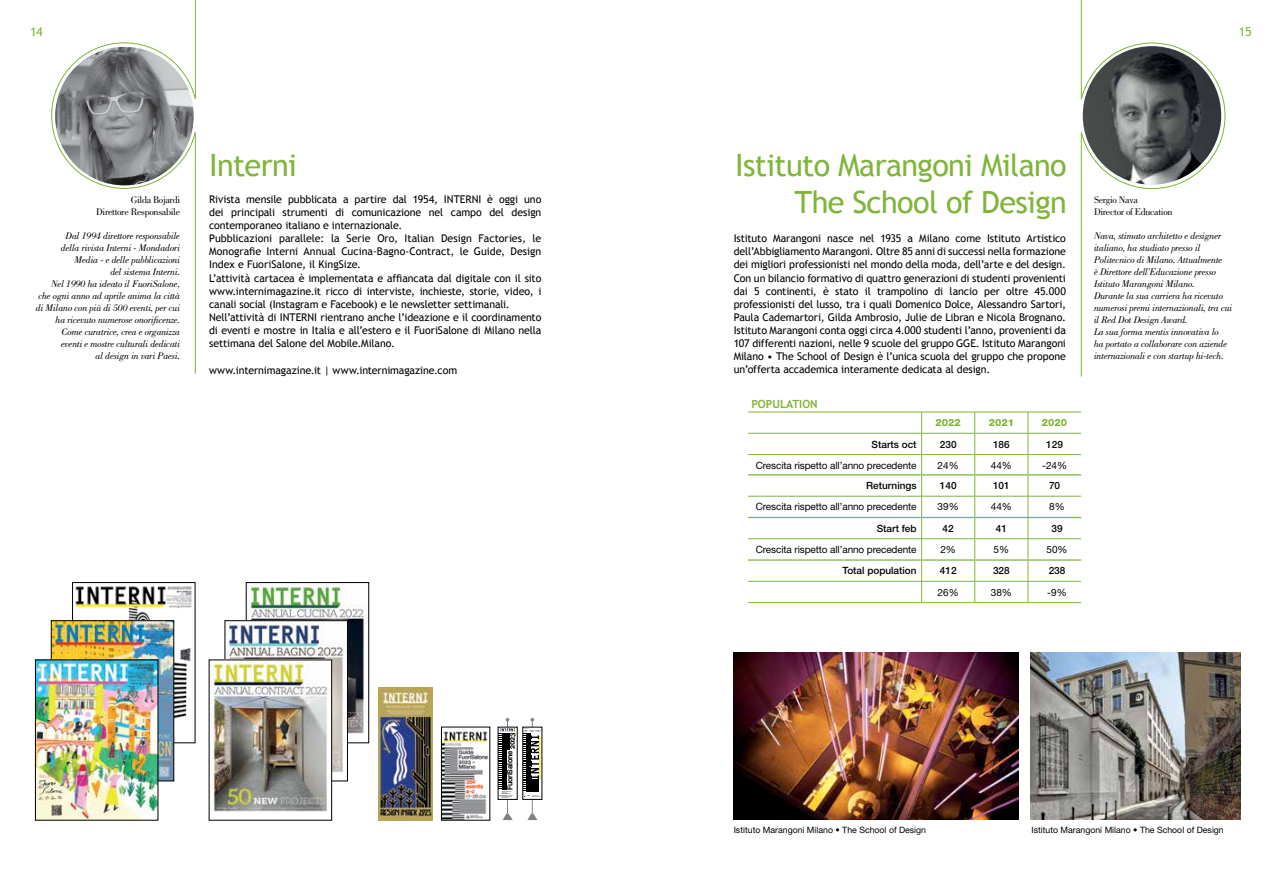
<style>
.page{position:relative;width:1276px;height:869px;background:#fff}
.page>*{position:absolute;margin:0;border:0;box-sizing:border-box;transform-origin:0 0}
.t1{font:30.62px/36.8px "Trebuchet MS";letter-spacing:-.02em;color:#7fb539;text-align:right}
.t2{font:12.5px "Trebuchet MS";color:#7fb539}
.t3{font:700 11.25px "Trebuchet MS";color:#7fb539}
.t4{font:10.62px/13.1px "Trebuchet MS";letter-spacing:-.01em;color:#000}
.t5{font:italic 10px/12px "Bodoni Std";letter-spacing:-.02em;color:#000}
.t6{font:10px "Helvetica Neue LT Std";letter-spacing:-.01em;color:#000}
.t7{font:500 10px "Helvetica Neue LT Std";color:#000}
.t8{font:10px/12px "Bodoni Std";letter-spacing:-.03em;color:#000}
.t9{font:800 10px "Helvetica Neue LT Std";color:#7fb539}
.t10{font:8.75px "Helvetica Neue LT Std";color:#000}
.t11{font:700 7.5px "New Rail Alphabet";letter-spacing:-.025em;color:#000}
</style>
<div class="page">
<img style="left:75px;top:586px;width:117px;height:154px">
<div style="left:72px;top:582px;width:123px;height:160px;border:1px solid #000"></div>
<img style="left:248px;top:584px;width:118px;height:150px">
<div style="left:246px;top:582px;width:123px;height:160px;border:1px solid #000"></div>
<img style="left:53px;top:622px;width:119px;height:156px">
<div style="left:51px;top:620px;width:123px;height:160px;border:1px solid #000"></div>
<img style="left:227px;top:622px;width:119px;height:153px">
<div style="left:225px;top:620px;width:123px;height:160px;border:1px solid #000"></div>
<svg style="left:51px;top:42px;width:145px;height:147px"></svg>
<hr style="left:195px;top:132px;width:1px;height:241px;background:#7fb539">
<hr style="left:195px;top:0;width:1px;height:98px;background:#7fb539">
<img style="left:55px;top:47px;width:139px;height:138px;border-radius:69px">
<svg style="left:1080px;top:42px;width:146px;height:147px"></svg>
<hr style="left:1081px;top:0;width:1px;height:98px;background:#7fb539">
<img style="left:1082px;top:46px;width:139px;height:138px;border-radius:69px">
<hr style="left:1081px;top:132px;width:1px;height:244px;background:#7fb539">
<hr style="left:748px;top:411px;width:173px;height:1px;background:#7fb539">
<hr style="left:921px;top:411px;width:53px;height:1px;background:#7fb539">
<hr style="left:974px;top:411px;width:54px;height:1px;background:#7fb539">
<hr style="left:1028px;top:411px;width:53px;height:1px;background:#7fb539">
<hr style="left:921px;top:433px;width:53px;height:1px;background:#7fb539">
<hr style="left:974px;top:433px;width:54px;height:1px;background:#7fb539">
<hr style="left:1028px;top:433px;width:53px;height:1px;background:#7fb539">
<hr style="left:748px;top:433px;width:173px;height:1px;background:#7fb539">
<hr style="left:748px;top:581px;width:173px;height:1px;background:#7fb539">
<hr style="left:748px;top:602px;width:173px;height:1px;background:#7fb539">
<svg style="left:921px;top:412px;width:1px;height:190px"></svg>
<svg style="left:974px;top:412px;width:1px;height:190px"></svg>
<hr style="left:921px;top:581px;width:53px;height:1px;background:#7fb539">
<hr style="left:974px;top:581px;width:54px;height:1px;background:#7fb539">
<hr style="left:921px;top:602px;width:53px;height:1px;background:#7fb539">
<hr style="left:974px;top:602px;width:54px;height:1px;background:#7fb539">
<svg style="left:1027px;top:412px;width:1px;height:190px"></svg>
<hr style="left:1028px;top:581px;width:53px;height:1px;background:#7fb539">
<hr style="left:1028px;top:602px;width:53px;height:1px;background:#7fb539">
<hr style="left:748px;top:559px;width:173px;height:1px;background:#7fb539">
<hr style="left:921px;top:559px;width:53px;height:1px;background:#7fb539">
<hr style="left:974px;top:559px;width:54px;height:1px;background:#7fb539">
<hr style="left:1028px;top:559px;width:53px;height:1px;background:#7fb539">
<hr style="left:748px;top:454px;width:173px;height:1px;background:#7fb539">
<hr style="left:921px;top:454px;width:53px;height:1px;background:#7fb539">
<hr style="left:974px;top:454px;width:54px;height:1px;background:#7fb539">
<hr style="left:1028px;top:454px;width:53px;height:1px;background:#7fb539">
<hr style="left:748px;top:474px;width:173px;height:1px;background:#7fb539">
<hr style="left:921px;top:474px;width:53px;height:1px;background:#7fb539">
<hr style="left:974px;top:474px;width:54px;height:1px;background:#7fb539">
<hr style="left:1028px;top:474px;width:53px;height:1px;background:#7fb539">
<hr style="left:748px;top:495px;width:173px;height:1px;background:#7fb539">
<hr style="left:921px;top:495px;width:53px;height:1px;background:#7fb539">
<hr style="left:974px;top:495px;width:54px;height:1px;background:#7fb539">
<hr style="left:1028px;top:495px;width:53px;height:1px;background:#7fb539">
<hr style="left:748px;top:516px;width:173px;height:2px;background:#7fb539">
<hr style="left:921px;top:516px;width:53px;height:2px;background:#7fb539">
<hr style="left:974px;top:516px;width:54px;height:2px;background:#7fb539">
<hr style="left:1028px;top:516px;width:53px;height:2px;background:#7fb539">
<hr style="left:748px;top:538px;width:173px;height:1px;background:#7fb539">
<hr style="left:921px;top:538px;width:53px;height:1px;background:#7fb539">
<hr style="left:974px;top:538px;width:54px;height:1px;background:#7fb539">
<hr style="left:1028px;top:538px;width:53px;height:1px;background:#7fb539">
<img style="left:734px;top:652px;width:284px;height:167px">
<img style="left:1030px;top:652px;width:210px;height:167px">
<img style="left:37px;top:661px;width:119px;height:157px">
<img style="left:378px;top:687px;width:55px;height:132px">
<img style="left:443px;top:731px;width:45px;height:87px">
<div style="left:441px;top:726px;width:49px;height:94px;border:1px solid #000"></div>
<hr style="left:507px;top:720px;width:1px;height:93px;background:#808285">
<hr style="left:532px;top:721px;width:1px;height:92px;background:#808285">
<svg style="left:503px;top:813px;width:9px;height:6px"></svg>
<svg style="left:528px;top:813px;width:9px;height:6px"></svg>
<svg style="left:498px;top:717px;width:45px;height:89px"></svg>
<div style="left:523px;top:726px;width:19px;height:73px;border:1px solid #000"></div>
<img style="left:211px;top:661px;width:119px;height:151px">
<p class="t2" style="left:30px;top:24px;width:14px">14</p>
<p class="t2" style="left:1239px;top:24px;width:14px">15</p>
<p class="t8" style="left:96px;top:194px;width:85px;text-align:right">Gilda Bojardi<br>Direttore Responsabile</p>
<p class="t5" style="left:36px;top:230px;width:146px;text-align:right">Dal 1994 direttore responsabile<br>della rivista Interni - Mondadori<br>Media - e delle pubblicazioni<br>del sistema Interni.<br>Nel 1990 ha ideato il FuoriSalone,<br>che ogni anno ad aprile anima la città di Milano con più di 500 eventi, per cui ha ricevuto numerose onorificenze.<br>Come curatrice, crea e organizza<br>eventi e mostre culturali dedicati<br>al design in vari Paesi.</p>
<h1 class="t1" style="left:209px;top:147px;width:89px">Interni</h1>
<p class="t4" style="left:209px;top:192px;width:334px">Rivista mensile pubblicata a partire dal 1954, INTERNI è oggi uno dei principali strumenti di comunicazione nel campo del design contemporaneo italiano e internazionale.<br>Pubblicazioni parallele: la Serie Oro, Italian Design Factories, le Monografie Interni Annual Cucina-Bagno-Contract, le Guide, Design Index e FuoriSalone, il KingSize.<br>L’attività cartacea è implementata e affiancata dal digitale con il sito www.internimagazine.it ricco di interviste, inchieste, storie, video, i canali social (Instagram e Facebook) e le newsletter settimanali.<br>Nell’attività di INTERNI rientrano anche l’ideazione e il coordinamento di eventi e mostre in Italia e all’estero e il FuoriSalone di Milano nella settimana del Salone del Mobile.Milano.</p>
<p class="t4" style="left:209px;top:363px;width:249px">www.internimagazine.it | www.internimagazine.com</p>
<p class="t11" style="left:505px;top:789px;width:59px;rotate:-90deg">FuoriSalone 2023</p>
<h1 class="t1" style="left:735px;top:147px;width:333px">Istituto Marangoni Milano<br>The School of Design</h1>
<p class="t4" style="left:733px;top:232px;width:334px;text-align:justify">Istituto Marangoni nasce nel 1935 a Milano come Istituto Artistico dell’Abbigliamento Marangoni. Oltre 85 anni di successi nella formazione dei migliori professionisti nel mondo della moda, dell’arte e del design.<br>Con un bilancio formativo di quattro generazioni di studenti provenienti dai 5 continenti, è stato il trampolino di lancio per oltre 45.000 professionisti del lusso, tra i quali Domenico Dolce, Alessandro Sartori, Paula Cademartori, Gilda Ambrosio, Julie de Libran e Nicola Brognano.<br>Istituto Marangoni conta oggi circa 4.000 studenti l’anno, provenienti da 107 differenti nazioni, nelle 9 scuole del gruppo GGE. Istituto Marangoni Milano • The School of Design è l’unica scuola del gruppo che propone un’offerta accademica interamente dedicata al design.</p>
<p class="t3" style="left:751px;top:397px;width:68px">POPULATION</p>
<p class="t9" style="left:935px;top:416px;width:27px">2022</p>
<p class="t9" style="left:988px;top:416px;width:27px">2021</p>
<p class="t9" style="left:1042px;top:416px;width:27px">2020</p>
<p class="t7" style="left:871px;top:438px;width:47px">Starts oct</p>
<p class="t7" style="left:940px;top:438px;width:18px">230</p>
<p class="t7" style="left:993px;top:438px;width:18px">186</p>
<p class="t7" style="left:1046px;top:438px;width:18px">129</p>
<p class="t6" style="left:755px;top:459px;width:162px">Crescita rispetto all’anno precedente</p>
<p class="t6" style="left:937px;top:459px;width:23px">24%</p>
<p class="t6" style="left:991px;top:459px;width:23px">44%</p>
<p class="t6" style="left:1042px;top:459px;width:27px">-24%</p>
<p class="t7" style="left:866px;top:479px;width:52px">Returnings</p>
<p class="t7" style="left:940px;top:479px;width:18px">140</p>
<p class="t7" style="left:993px;top:479px;width:18px">101</p>
<p class="t7" style="left:1049px;top:479px;width:13px">70</p>
<p class="t6" style="left:755px;top:500px;width:162px">Crescita rispetto all’anno precedente</p>
<p class="t6" style="left:937px;top:500px;width:23px">39%</p>
<p class="t6" style="left:991px;top:500px;width:23px">44%</p>
<p class="t6" style="left:1049px;top:500px;width:17px">8%</p>
<p class="t7" style="left:877px;top:522px;width:41px">Start feb</p>
<p class="t7" style="left:942px;top:522px;width:13px">42</p>
<p class="t7" style="left:996px;top:522px;width:13px">41</p>
<p class="t7" style="left:1051px;top:522px;width:13px">39</p>
<p class="t6" style="left:755px;top:543px;width:162px">Crescita rispetto all’anno precedente</p>
<p class="t6" style="left:940px;top:543px;width:17px">2%</p>
<p class="t6" style="left:993px;top:543px;width:17px">5%</p>
<p class="t6" style="left:1046px;top:543px;width:23px">50%</p>
<p class="t7" style="left:842px;top:564px;width:76px">Total population</p>
<p class="t7" style="left:940px;top:564px;width:18px">412</p>
<p class="t7" style="left:993px;top:564px;width:18px">328</p>
<p class="t7" style="left:1048px;top:564px;width:18px">238</p>
<p class="t6" style="left:937px;top:585px;width:23px">26%</p>
<p class="t6" style="left:991px;top:585px;width:23px">38%</p>
<p class="t6" style="left:1047px;top:585px;width:21px">-9%</p>
<p class="t8" style="left:1094px;top:194px;width:80px">Sergio Nava<br>Director of Education</p>
<p class="t5" style="left:1094px;top:230px;width:140px">Nava, stimato architetto e designer italiano, ha studiato presso il Politecnico di Milano. Attualmente<br>è Direttore dell’Educazione presso Istituto Marangoni Milano.<br>Durante la sua carriera ha ricevuto numerosi premi internazionali, tra cui il Red Dot Design Award.<br>La sua forma mentis innovativa lo<br>ha portato a collaborare con aziende internazionali e con startup hi-tech.</p>
<p class="t10" style="left:733px;top:824px;width:194px">Istituto Marangoni Milano • The School of Design</p>
<p class="t10" style="left:1031px;top:824px;width:194px">Istituto Marangoni Milano • The School of Design</p>
</div>
